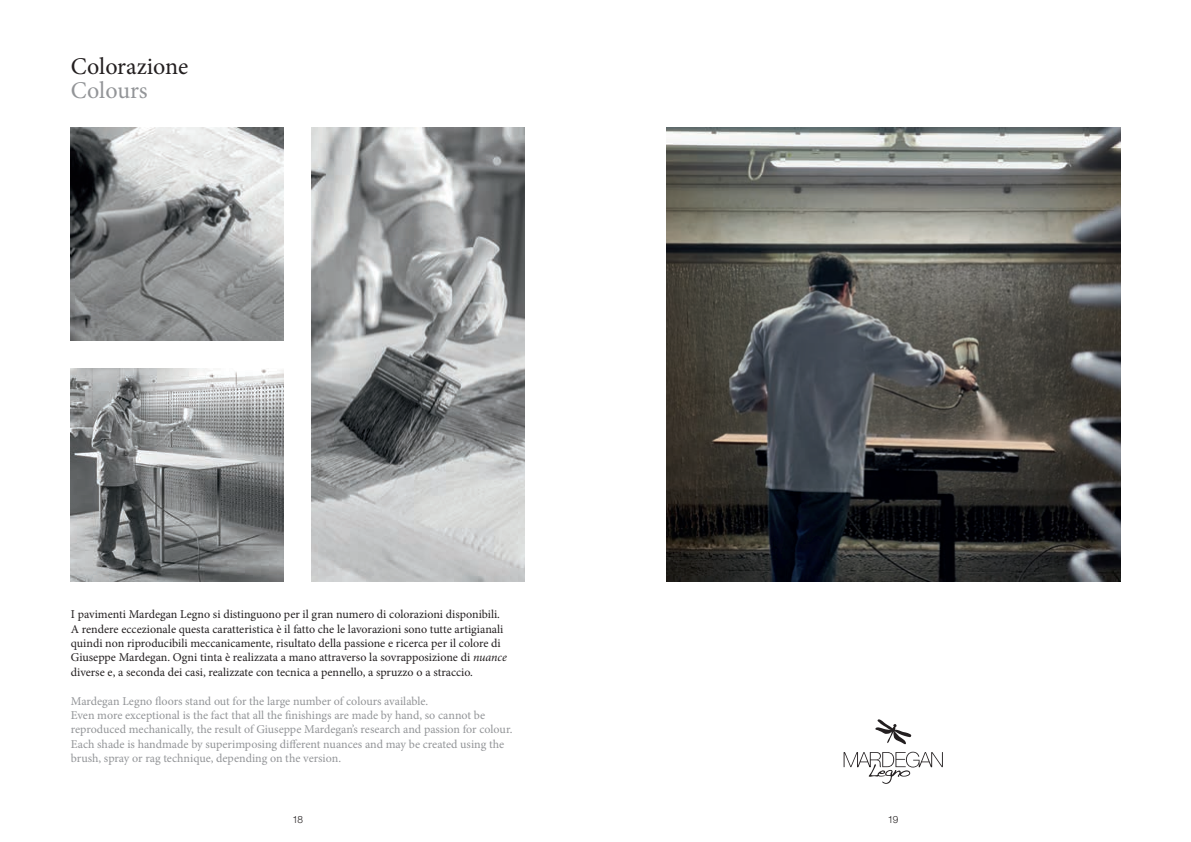
<style>
.page{position:relative;width:1191px;height:842px;background:#fff}
.page>*{position:absolute;margin:0;border:0;box-sizing:border-box;transform-origin:0 0}
.t1{font:24px "Minion Pro";color:#231f20}
.t2{font:24px "Minion Pro";letter-spacing:-.005em;color:#939598}
.t3{font:12px/14.4px "Minion Pro";color:#231f20}
.t4{font:12px/14.4px "Minion Pro";letter-spacing:-.005em;color:#939598}
.t5{font:300 10px "Helvetica Neue LT Std";color:#231f20}
.s1{font-style:italic}
</style>
<div class="page">
<img style="left:312px;top:128px;width:212px;height:453px">
<img style="left:71px;top:369px;width:212px;height:212px">
<img style="left:71px;top:128px;width:212px;height:212px">
<img style="left:666px;top:128px;width:454px;height:453px">
<svg style="left:843px;top:752px;width:100px;height:32px"></svg>
<svg style="left:875px;top:719px;width:36px;height:25px"></svg>
<h1 class="t1" style="left:71px;top:50px;width:119px">Colorazione</h1>
<h1 class="t2" style="left:71px;top:74px;width:78px">Colours</h1>
<p class="t3" style="left:71px;top:607px;width:437px">I pavimenti Mardegan Legno si distinguono per il gran numero di colorazioni disponibili.<br>A rendere eccezionale questa caratteristica è il fatto che le lavorazioni sono tutte artigianali quindi non riproducibili meccanicamente, risultato della passione e ricerca per il colore di Giuseppe Mardegan. Ogni tinta è realizzata a mano attraverso la sovrapposizione di <span class="s1">nuance </span>diverse e, a seconda dei casi, realizzate con tecnica a pennello, a spruzzo o a straccio.</p>
<p class="t4" style="left:71px;top:694px;width:443px">Mardegan Legno floors stand out for the large number of colours available.<br>Even more exceptional is the fact that all the finishings are made by hand, so cannot be reproduced mechanically, the result of Giuseppe Mardegan’s research and passion for colour.<br>Each shade is handmade by superimposing different nuances and may be created using the brush, spray or rag technique, depending on the version.</p>
<p class="t5" style="left:292px;top:813px;width:12px">18</p>
<p class="t5" style="left:888px;top:813px;width:12px">19</p>
</div>
